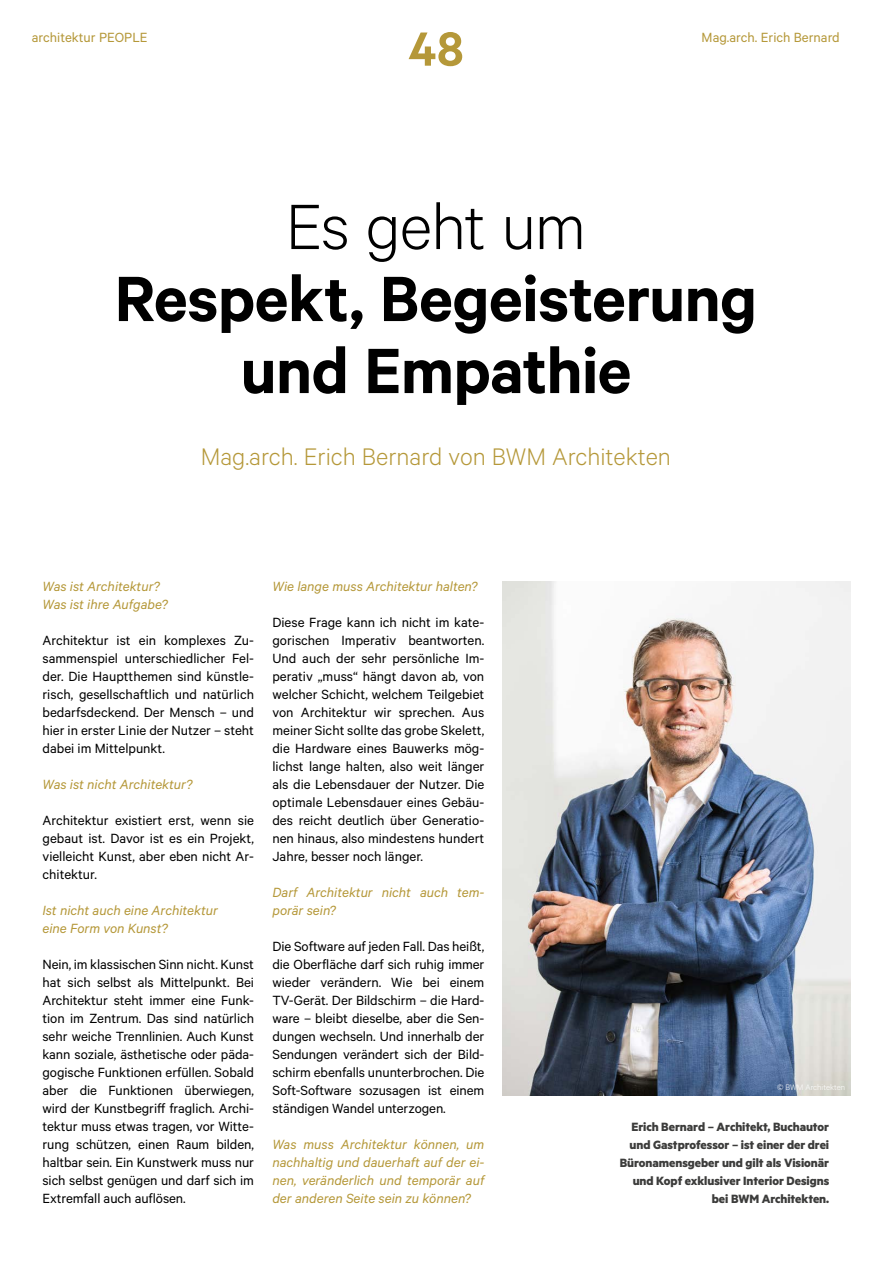
<style>
.page{position:relative;width:893px;height:1263px;background:#fff}
.page>*{position:absolute;margin:0;border:0;box-sizing:border-box;transform-origin:0 0}
.t1{font:600 72px/72px "Calibre";letter-spacing:-.01em;color:#000;text-align:center}
.t2{font:300 72px "Calibre";letter-spacing:-.02em;color:#000}
.t3{font:600 54px "Metric";color:#b59839}
.t4{font:300 27px "Calibre";color:#b59839}
.t5{font:15px/18px "Calibre";color:#000;text-align:justify}
.t6{font:italic 15px/18px "Calibre";color:#b59839}
.t7{font:15px "Calibre";color:#b59839}
.t8{font:700 13.5px/18px "Metric";letter-spacing:-.005em;color:#3c3c3b;text-align:right}
.t9{font:300 9px "Calibre";color:#fff}
</style>
<div class="page">
<img style="left:502px;top:581px;width:348px;height:514px">
<p class="t7" style="left:32px;top:28px;width:117px">architektur PEOPLE</p>
<p class="t7" style="left:702px;top:28px;width:140px">Mag.arch. Erich Bernard</p>
<h2 class="t3" style="left:408px;top:17px;width:57px">48</h2>
<h1 class="t2" style="left:286px;top:185px;width:302px">Es geht um</h1>
<h1 class="t1" style="left:115px;top:261px;width:644px">Respekt, Begeisterung und Empathie</h1>
<h3 class="t4" style="left:201px;top:441px;width:472px">Mag.arch. Erich Bernard von BWM Architekten</h3>
<p class="t6" style="left:43px;top:577px;width:127px">Was ist Architektur?<br>Was ist ihre Aufgabe?</p>
<p class="t5" style="left:43px;top:631px;width:213px">Architektur ist ein komplexes Zu&shy;sammenspiel unterschiedlicher Fel&shy;der. Die Hauptthemen sind künstle&shy;risch, gesellschaftlich und natürlich bedarfsdeckend. Der Mensch – und hier in erster Linie der Nutzer – steht dabei im Mittelpunkt.</p>
<p class="t6" style="left:43px;top:775px;width:152px">Was ist nicht Architektur?</p>
<p class="t5" style="left:43px;top:811px;width:213px">Architektur existiert erst, wenn sie gebaut ist. Davor ist es ein Projekt, vielleicht Kunst, aber eben nicht Ar&shy;chitektur.</p>
<p class="t6" style="left:43px;top:901px;width:177px">Ist nicht auch eine Architektur eine Form von Kunst?</p>
<p class="t5" style="left:43px;top:955px;width:213px">Nein, im klassischen Sinn nicht. Kunst hat sich selbst als Mittelpunkt. Bei Architektur steht immer eine Funk&shy;tion im Zentrum. Das sind natürlich sehr weiche Trennlinien. Auch Kunst kann soziale, ästhetische oder päda&shy;gogische Funktionen erfüllen. Sobald aber die Funktionen überwiegen, wird der Kunstbegriff fraglich. Archi&shy;tektur muss etwas tragen, vor Witte&shy;rung schützen, einen Raum bilden, haltbar sein. Ein Kunstwerk muss nur sich selbst genügen und darf sich im Extremfall auch auflösen.</p>
<p class="t6" style="left:272px;top:577px;width:207px">Wie lange muss Architektur halten?</p>
<p class="t5" style="left:272px;top:613px;width:213px">Diese Frage kann ich nicht im kate&shy;gorischen Imperativ beantworten.<br>Und auch der sehr persönliche Im&shy;perativ „muss“ hängt davon ab, von welcher Schicht, welchem Teilgebiet von Architektur wir sprechen. Aus meiner Sicht sollte das grobe Skelett, die Hardware eines Bauwerks mög&shy;lichst lange halten, also weit länger als die Lebensdauer der Nutzer. Die optimale Lebensdauer eines Gebäu&shy;des reicht deutlich über Generatio&shy;nen hinaus, also mindestens hundert Jahre, besser noch länger.</p>
<p class="t6" style="left:272px;top:883px;width:213px">Darf Architektur nicht auch tem&shy;porär sein?</p>
<p class="t5" style="left:272px;top:937px;width:213px">Die Software auf jeden Fall. Das heißt, die Oberfläche darf sich ruhig immer wieder verändern. Wie bei einem TV-Gerät. Der Bildschirm – die Hard&shy;ware – bleibt dieselbe, aber die Sen&shy;dungen wechseln. Und innerhalb der Sendungen verändert sich der Bild&shy;schirm ebenfalls ununterbrochen. Die Soft-Software sozusagen ist einem ständigen Wandel unterzogen.</p>
<p class="t6" style="left:272px;top:1135px;width:213px;text-align:justify">Was muss Architektur können, um nachhaltig und dauerhaft auf der ei&shy;nen, veränderlich und temporär auf der anderen Seite sein zu können?</p>
<p class="t9" style="left:777px;top:1082px;width:70px">© BWM Architekten</p>
<p class="t8" style="left:620px;top:1117px;width:211px">Erich Bernard – Architekt, Buchautor und Gastprofessor – ist einer der drei Büronamensgeber und gilt als Visionär und Kopf exklusiver Interior Designs bei BWM Architekten.</p>
</div>
